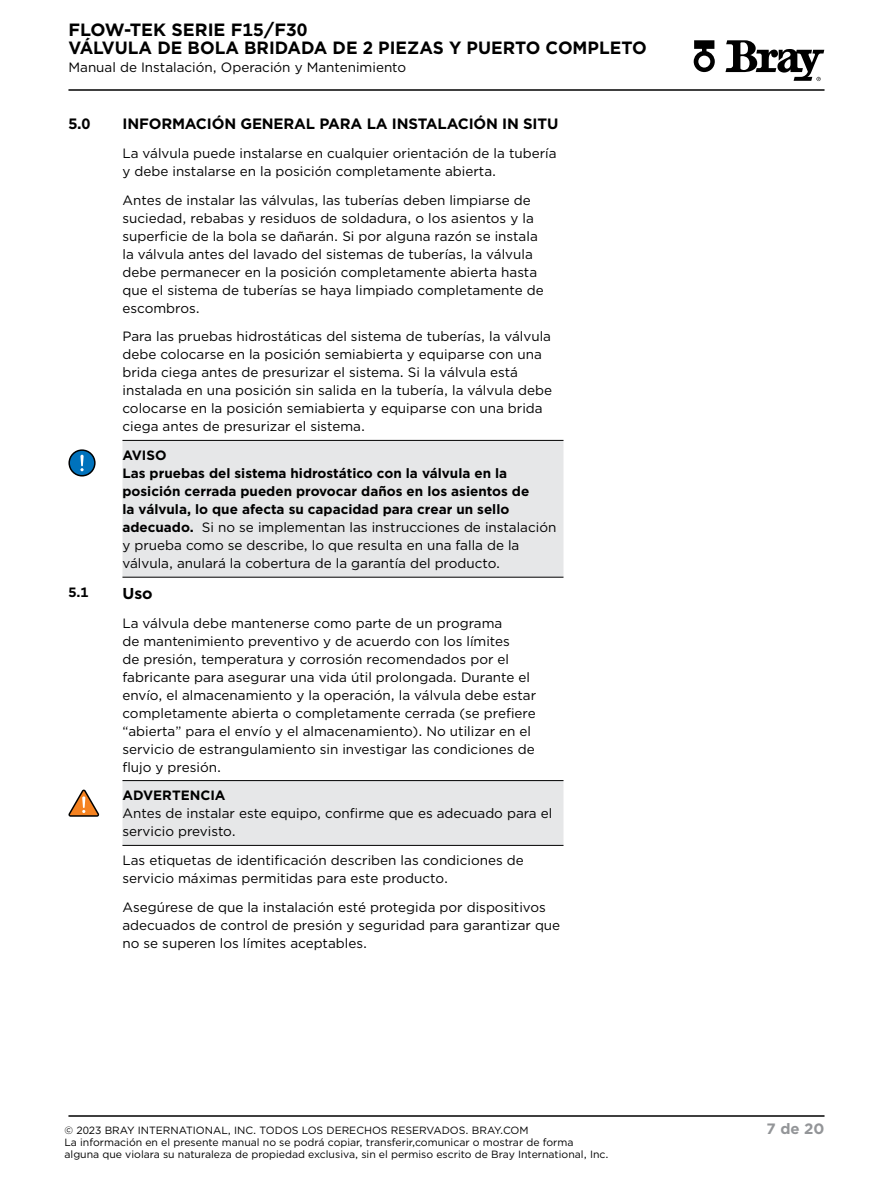
<style>
.page{position:relative;width:893px;height:1188px;background:#fff}
.page>*{position:absolute;margin:0;border:0;box-sizing:border-box;transform-origin:0 0}
.t1{font:700 17.85px/18px "Gotham";color:#000}
.t2{font:700 15.75px "Gotham";color:#000}
.t3{font:700 15px "Gotham";letter-spacing:-.01em;color:#000}
.t4{font:700 15px "Gotham";color:#939598}
.t5{font:13.5px/18px "Gotham";color:#000}
.t6{font:700 13.5px/18px "Gotham";color:#000}
.t7{font:10.5px/12px "Gotham";color:#000}
.s1{font-weight:400}
</style>
<div class="page">
<hr style="left:68px;top:89px;width:756px;height:2px;background:#000">
<svg style="left:725px;top:40px;width:99px;height:41px"></svg>
<svg style="left:694px;top:40px;width:21px;height:32px"></svg>
<hr style="left:68px;top:1115px;width:756px;height:2px;background:#000">
<svg style="left:122px;top:441px;width:441px;height:404px"></svg>
<hr style="left:122px;top:780px;width:441px;height:1px;background:#000">
<hr style="left:122px;top:845px;width:441px;height:1px;background:#000">
<hr style="left:122px;top:440px;width:441px;height:1px;background:#000">
<hr style="left:122px;top:577px;width:441px;height:1px;background:#000">
<div style="left:69px;top:450px;width:26px;height:26px;background:#0072bc;border-radius:50%"></div>
<div style="left:68px;top:449px;width:28px;height:28px;border:2px solid #000;border-radius:50%"></div>
<svg style="left:80px;top:455px;width:4px;height:16px"></svg>
<svg style="left:68px;top:790px;width:31px;height:27px"></svg>
<h1 class="t1" style="left:68px;top:21px;width:580px">FLOW-TEK SERIE F15/F30<br>VÁLVULA DE BOLA BRIDADA DE 2 PIEZAS Y PUERTO COMPLETO</h1>
<p class="t5" style="left:68px;top:58px;width:339px">Manual de Instalación, Operación y Mantenimiento</p>
<p class="t3" style="left:68px;top:114px;width:24px">5.0</p>
<p class="t3" style="left:122px;top:114px;width:437px">INFORMACIÓN GENERAL PARA LA INSTALACIÓN IN SITU</p>
<p class="t5" style="left:122px;top:144px;width:436px">La válvula puede instalarse en cualquier orientación de la tubería y debe instalarse en la posición completamente abierta.</p>
<p class="t5" style="left:122px;top:191px;width:423px">Antes de instalar las válvulas, las tuberías deben limpiarse de suciedad, rebabas y residuos de soldadura, o los asientos y la superficie de la bola se dañarán. Si por alguna razón se instala la válvula antes del lavado del sistemas de tuberías, la válvula debe permanecer en la posición completamente abierta hasta que el sistema de tuberías se haya limpiado completamente de escombros.</p>
<p class="t5" style="left:122px;top:327px;width:431px">Para las pruebas hidrostáticas del sistema de tuberías, la válvula debe colocarse en la posición semiabierta y equiparse con una brida ciega antes de presurizar el sistema. Si la válvula está instalada en una posición sin salida en la tubería, la válvula debe colocarse en la posición semiabierta y equiparse con una brida ciega antes de presurizar el sistema.</p>
<p class="t6" style="left:122px;top:446px;width:435px">AVISO<br>Las pruebas del sistema hidrostático con la válvula en la posición cerrada pueden provocar daños en los asientos de<br>la válvula, lo que afecta su capacidad para crear un sello adecuado. <span class="s1">Si no se implementan las instrucciones de instalación y prueba como se describe, lo que resulta en una falla de la válvula, anulará la cobertura de la garantía del producto.</span></p>
<p class="t6" style="left:68px;top:583px;width:22px">5.1</p>
<p class="t2" style="left:122px;top:583px;width:32px">Uso</p>
<p class="t5" style="left:122px;top:614px;width:415px">La válvula debe mantenerse como parte de un programa<br>de mantenimiento preventivo y de acuerdo con los límites<br>de presión, temperatura y corrosión recomendados por el fabricante para asegurar una vida útil prolongada. Durante el envío, el almacenamiento y la operación, la válvula debe estar completamente abierta o completamente cerrada (se prefiere “abierta” para el envío y el almacenamiento). No utilizar en el servicio de estrangulamiento sin investigar las condiciones de flujo y presión.</p>
<p class="t6" style="left:122px;top:787px;width:105px">ADVERTENCIA</p>
<p class="t5" style="left:122px;top:804px;width:431px">Antes de instalar este equipo, confirme que es adecuado para el servicio previsto.</p>
<p class="t5" style="left:122px;top:851px;width:403px">Las etiquetas de identificación describen las condiciones de servicio máximas permitidas para este producto.</p>
<p class="t5" style="left:122px;top:898px;width:439px">Asegúrese de que la instalación esté protegida por dispositivos adecuados de control de presión y seguridad para garantizar que no se superen los límites aceptables.</p>
<p class="t7" style="left:64px;top:1124px;width:466px">© 2023 BRAY INTERNATIONAL, INC. TODOS LOS DERECHOS RESERVADOS. BRAY.COM</p>
<p class="t4" style="left:767px;top:1119px;width:59px">7 de 20</p>
<p class="t7" style="left:64px;top:1136px;width:546px">La información en el presente manual no se podrá copiar, transferir,comunicar o mostrar de forma alguna que violara su naturaleza de propiedad exclusiva, sin el permiso escrito de Bray International, Inc.</p>
</div>
